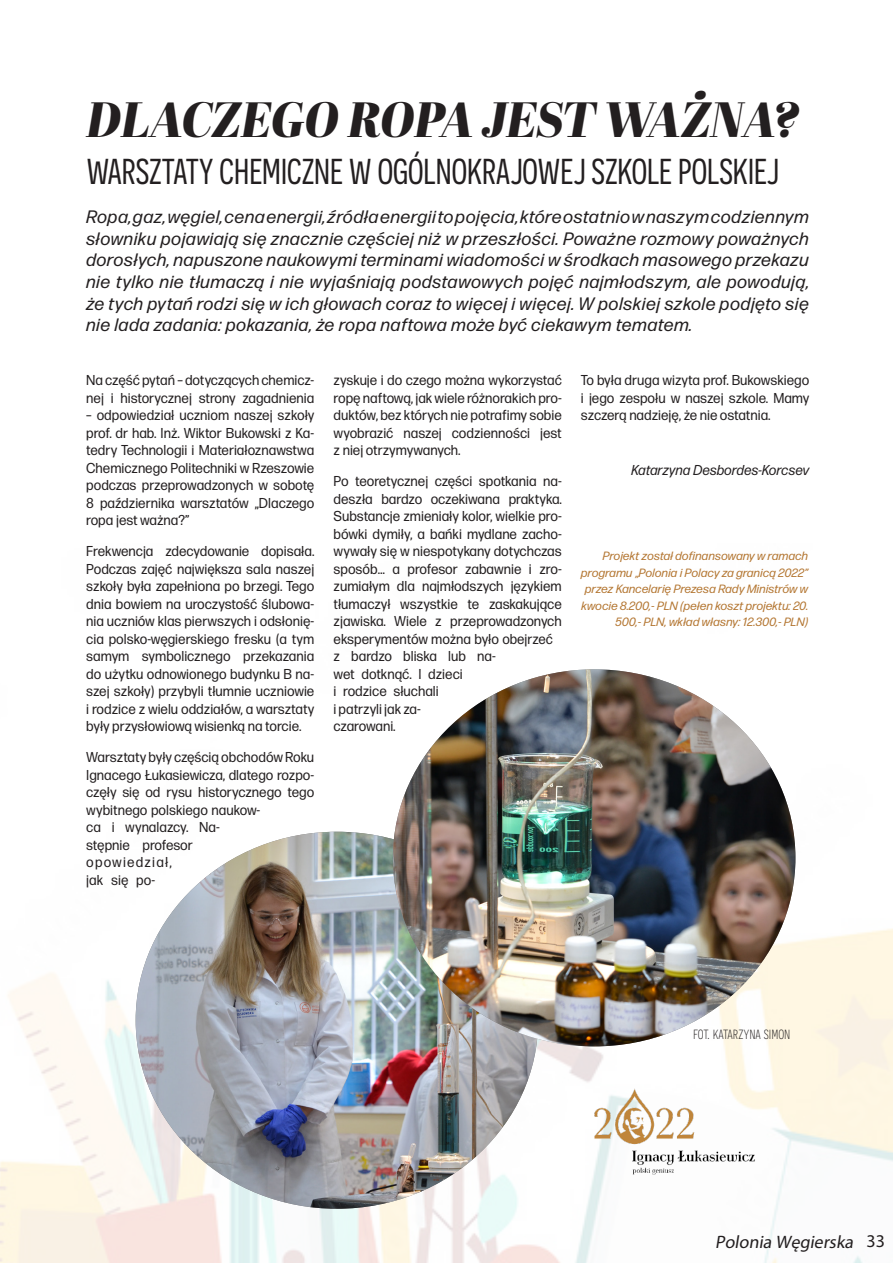
<style>
.page{position:relative;width:893px;height:1263px;background:#fff}
.page>*{position:absolute;margin:0;border:0;box-sizing:border-box;transform-origin:0 0}
.Kronika_titile{font:italic 49.5px "Abril Fatface";color:#231f20}
.Kronika_titile-2{font:36px "Novecentosanscondensed";color:#231f20}
.New_lead{font:italic 18px/21.6px "Forma DJR Micro";letter-spacing:.02em;color:#231f20;text-align:justify}
.t1{font:italic 18px "Myriad Pro";color:#231f20}
.t2{font:18px "Myriad Pro";color:#231f20}
.apla{font:300 16.65px "Novecentosanscondensed";color:#231f20}
.New_body{font:14.25px/17.5px "Forma DJR Micro";color:#231f20;text-align:justify;scale:.94 1}
.New_body-2{font:italic 14.25px "Forma DJR Micro";color:#231f20;scale:.94 1}
.New_body-3{font:italic 12px/16.5px "Forma DJR Micro";color:#b47733;text-align:right}
</style>
<div class="page">
<img style="left:0;top:831px;width:893px;height:432px">
<img style="left:136px;top:832px;width:402px;height:377px">
<img style="left:393px;top:669px;width:402px;height:377px">
<img style="left:561px;top:1082px;width:228px;height:101px">
<p class="Kronika_titile" style="left:86px;top:84px;width:714px">DLACZEGO ROPA JEST WAŻNA?</p>
<p class="Kronika_titile-2" style="left:86px;top:150px;width:694px">WARSZTATY CHEMICZNE W OGÓLNOKRAJOWEJ SZKOLE POLSKIEJ</p>
<p class="New_lead" style="left:86px;top:206px;width:725px">Ropa, gaz, węgiel, cena energii, źródła energii to pojęcia, które ostatnio w naszym codziennym słowniku pojawiają się znacznie częściej niż w przeszłości. Poważne rozmowy poważnych dorosłych, napuszone naukowymi terminami wiadomości w środkach masowego przekazu nie tylko nie tłumaczą i nie wyjaśniają podstawowych pojęć najmłodszym, ale powodują, że tych pytań rodzi się w ich głowach coraz to więcej i więcej. W polskiej szkole podjęto się nie lada zadania: pokazania, że ropa naftowa może być ciekawym tematem.</p>
<p class="New_body" style="left:86px;top:371px;width:244px">Na część pytań – dotyczących chemicz&shy;nej i historycznej strony zagadnienia</p>
<p class="New_body" style="left:86px;top:406px;width:244px">– odpowiedział uczniom naszej szkoły prof. dr hab. Inż. Wiktor Bukowski z Ka&shy;tedry Technologii i Materiałoznawstwa Chemicznego Politechniki w Rzeszowie podczas przeprowadzonych w sobotę 8 października warsztatów „Dlaczego ropa jest ważna?”</p>
<p class="New_body" style="left:86px;top:542px;width:244px">Frekwencja zdecydowanie dopisała.<br>Podczas zajęć największa sala naszej szkoły była zapełniona po brzegi. Tego dnia bowiem na uroczystość ślubowa&shy;nia uczniów klas pierwszych i odsłonię&shy;cia polsko-węgierskiego fresku (a tym samym symbolicznego przekazania do użytku odnowionego budynku B na&shy;szej szkoły) przybyli tłumnie uczniowie i rodzice z wielu oddziałów, a warsztaty były przysłowiową wisienką na torcie.</p>
<p class="New_body" style="left:86px;top:748px;width:244px;text-align:left">Warsztaty były częścią obchodów Roku<br>Ignacego Łukasiewicza, dlatego rozpo&shy;częły się od rysu historycznego tego wybitnego polskiego naukow-<br>ca i wynalazcy. Na-<br>stępnie profesor<br>opowiedział,<br>jak się po-</p>
<p class="New_body" style="left:334px;top:371px;width:244px">zyskuje i do czego można wykorzystać ropę naftową, jak wiele różnorakich pro&shy;duktów, bez których nie potrafimy sobie wyobrazić naszej codzienności jest z niej otrzymywanych.</p>
<p class="New_body" style="left:334px;top:472px;width:244px;text-align:left">Po teoretycznej części spotkania na&shy;deszła bardzo oczekiwana praktyka.<br>Substancje zmieniały kolor, wielkie pro&shy;bówki dymiły, a bańki mydlane zacho&shy;wywały się w niespotykany dotychczas sposób… a profesor zabawnie i zro&shy;zumiałym dla najmłodszych językiem tłumaczył wszystkie te zaskakujące zjawiska. Wiele z przeprowadzonych eksperymentów można było obejrzeć z bardzo bliska lub na-<br>wet dotknąć. I dzieci<br>i rodzice słuchali<br>i patrzyli jak za-<br>czarowani.</p>
<p class="New_body" style="left:581px;top:371px;width:245px">To była druga wizyta prof. Bukowskiego i jego zespołu w naszej szkole. Mamy szczerą nadzieję, że nie ostatnia.</p>
<p class="New_body-2" style="left:631px;top:461px;width:191px">Katarzyna Desbordes-Korcsev</p>
<p class="New_body-3" style="left:581px;top:547px;width:229px">Projekt został dofinansowany w ramach programu „Polonia i Polacy za granicą 2022” przez Kancelarię Prezesa Rady Ministrów w kwocie 8.200,- PLN (pełen koszt projektu: 20.<br>500,- PLN, wkład własny: 12.300,- PLN)</p>
<p class="apla" style="left:693px;top:1024px;width:99px">fot. katarzyna simon</p>
<p class="t1" style="left:715px;top:1231px;width:143px">Polonia Węgierska</p>
<p class="t2" style="left:866px;top:1230px;width:20px">33</p>
</div>
